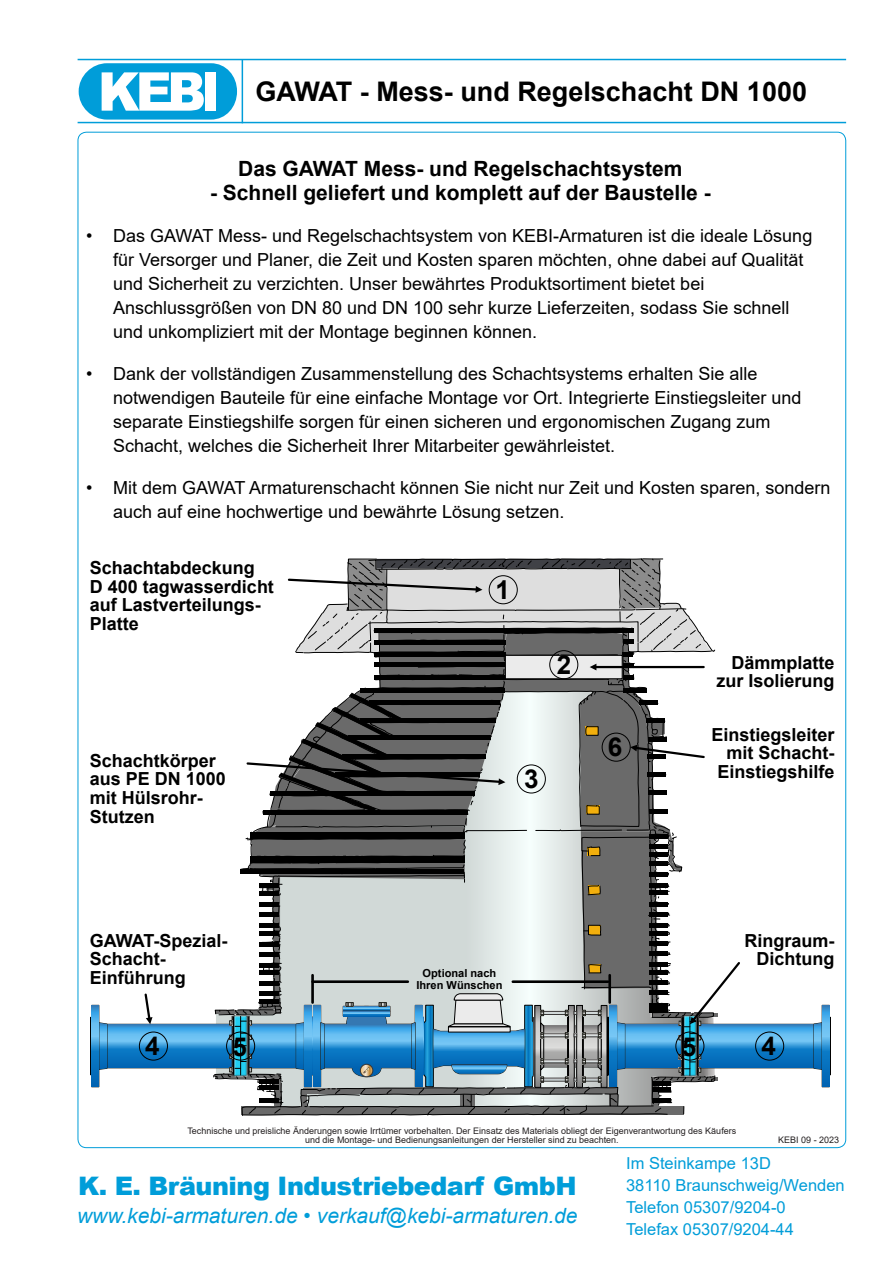
<style>
.page{position:relative;width:894px;height:1263px;background:#fff}
.page>*{position:absolute;margin:0;border:0;box-sizing:border-box;transform-origin:0 0}
.t1{font:700 27px "Arial";color:#000}
.t2{font:700 26.1px "Arial";color:#000}
.t3{font:900 25.5px "Arial";letter-spacing:-.02em;color:#009dd9}
.t4{font:700 21px "Arial";color:#000}
.t5{font:italic 21px "Arial";color:#009dd9}
.t6{font:18px/24px "Arial";color:#000}
.t7{font:700 18px/18.6px "Arial";color:#000}
.t8{font:16.5px/21.9px "Arial";color:#009dd9}
.t9{font:700 11.1px/11.4px "Arial";color:#000;text-align:center}
.t10{font:9px/9px "Arial";color:#231f20;text-align:center}
</style>
<div class="page">
<hr style="left:78px;top:59px;width:768px;height:1px;background:#009dd9">
<hr style="left:78px;top:122px;width:768px;height:1px;background:#009dd9">
<hr style="left:242px;top:60px;width:1px;height:63px;background:#009dd9">
<div style="left:79px;top:63px;width:158px;height:57px;background:#009dd9;border-radius:28px"></div>
<div style="left:205px;top:72px;width:11px;height:39px;background:#fff"></div>
<svg style="left:102px;top:72px;width:102px;height:39px"></svg>
<svg style="left:741px;top:1024px;width:72px;height:44px;background:#2e8dcf"></svg>
<svg style="left:813px;top:1022px;width:9px;height:49px"></svg>
<svg style="left:822px;top:1005px;width:7px;height:82px"></svg>
<svg style="left:108px;top:1024px;width:105px;height:44px;background:#2e8ed0"></svg>
<svg style="left:99px;top:1022px;width:9px;height:49px"></svg>
<svg style="left:92px;top:1005px;width:7px;height:82px"></svg>
<div style="left:755px;top:1032px;width:29px;height:28px;border:1px solid #000;border-radius:50%"></div>
<div style="left:139px;top:1032px;width:29px;height:28px;border:1px solid #000;border-radius:50%"></div>
<svg style="left:143px;top:993px;width:10px;height:31px"></svg>
<svg style="left:213px;top:558px;width:528px;height:558px"></svg>
<h1 class="t1" style="left:255px;top:81px;width:553px">GAWAT - Mess- und Regelschacht DN 1000</h1>
<p class="t4" style="left:238px;top:161px;width:446px">Das GAWAT Mess- und Regelschachtsystem</p>
<p class="t4" style="left:210px;top:185px;width:502px">- Schnell geliefert und komplett auf der Baustelle -</p>
<p class="t6" style="left:113px;top:225px;width:701px;text-indent:-27px">• Das GAWAT Mess- und Regelschachtsystem von KEBI-Armaturen ist die ideale Lösung für Versorger und Planer, die Zeit und Kosten sparen möchten, ohne dabei auf Qualität und Sicherheit zu verzichten. Unser bewährtes Produktsortiment bietet bei Anschlussgrößen von DN 80 und DN 100 sehr kurze Lieferzeiten, sodass Sie schnell und unkompliziert mit der Montage beginnen können.</p>
<p class="t6" style="left:113px;top:363px;width:690px;text-indent:-27px">• Dank der vollständigen Zusammenstellung des Schachtsystems erhalten Sie alle notwendigen Bauteile für eine einfache Montage vor Ort. Integrierte Einstiegsleiter und separate Einstiegshilfe sorgen für einen sicheren und ergonomischen Zugang zum Schacht, welches die Sicherheit Ihrer Mitarbeiter gewährleistet.</p>
<p class="t6" style="left:113px;top:477px;width:719px;text-indent:-27px">• Mit dem GAWAT Armaturenschacht können Sie nicht nur Zeit und Kosten sparen, sondern auch auf eine hochwertige und bewährte Lösung setzen.</p>
<p class="t7" style="left:90px;top:560px;width:186px">Schachtabdeckung<br>D 400 tagwasserdicht auf Lastverteilungs-<br>Platte</p>
<p class="t7" style="left:90px;top:753px;width:138px">Schachtkörper aus PE DN 1000 mit Hülsrohr-<br>Stutzen</p>
<p class="t7" style="left:90px;top:933px;width:139px">GAWAT-Spezial-<br>Schacht-<br>Einführung</p>
<h2 class="t2" style="left:495px;top:580px;width:16px">1</h2>
<h2 class="t2" style="left:557px;top:655px;width:16px">2</h2>
<h2 class="t2" style="left:524px;top:769px;width:16px">3</h2>
<h2 class="t2" style="left:608px;top:737px;width:16px">6</h2>
<p class="t9" style="left:416px;top:969px;width:88px">Optional nach<br>Ihren Wünschen</p>
<p class="t7" style="left:716px;top:655px;width:120px;text-align:right">Dämmplatte zur Isolierung</p>
<p class="t7" style="left:711px;top:727px;width:125px;text-align:right">Einstiegsleiter mit Schacht-<br>Einstiegshilfe</p>
<p class="t7" style="left:744px;top:933px;width:92px;text-align:right">Ringraum-<br>Dichtung</p>
<h2 class="t2" style="left:145px;top:1036px;width:16px">4</h2>
<h2 class="t2" style="left:761px;top:1036px;width:16px">4</h2>
<h2 class="t2" style="left:233px;top:1037px;width:16px">5</h2>
<h2 class="t2" style="left:682px;top:1037px;width:16px">5</h2>
<p class="t10" style="left:187px;top:1127px;width:550px">Technische und preisliche Änderungen sowie Irrtümer vorbehalten. Der Einsatz des Materials obliegt der Eigenverantwortung des Käufers und die Montage- und Bedienungsanleitungen der Hersteller sind zu beachten.</p>
<p class="t10" style="left:778px;top:1136px;width:63px">KEBI 09 - 2023</p>
<h3 class="t3" style="left:78px;top:1177px;width:500px">K. E. Bräuning Industriebedarf GmbH</h3>
<p class="t5" style="left:77px;top:1208px;width:502px">www.kebi-armaturen.de • verkauf@kebi-armaturen.de</p>
<p class="t8" style="left:626px;top:1154px;width:220px">Im Steinkampe 13D<br>38110 Braunschweig/Wenden<br>Telefon 05307/9204-0<br>Telefax 05307/9204-44</p>
</div>
